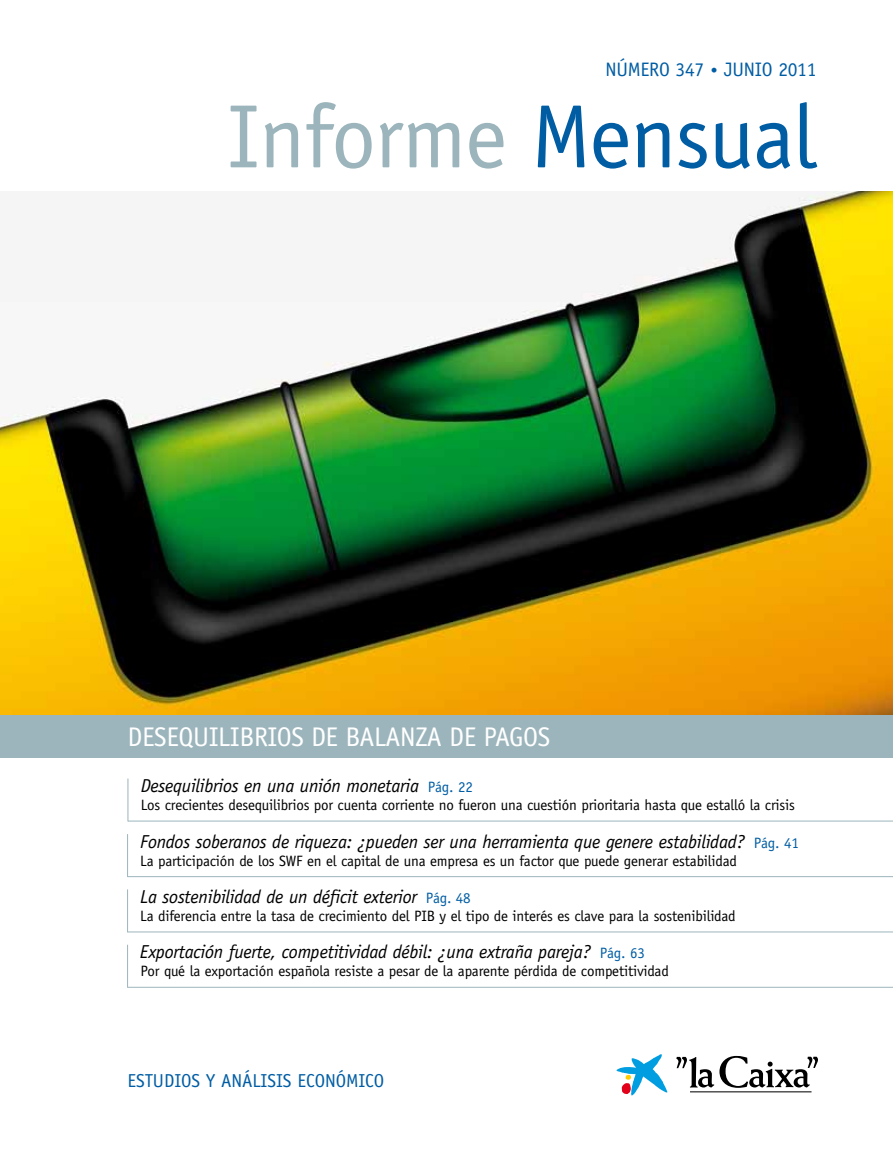
<style>
.page{position:relative;width:893px;height:1149px;background:#fff}
.page>*{position:absolute;margin:0;border:0;box-sizing:border-box;transform-origin:0 0}
.t1{font:90px "Officina Sans Std";letter-spacing:-.015em;color:#9cb5bc}
.t2{font:27px "Officina Sans Std";letter-spacing:-.015em;color:#fff}
.t3{font:19.5px "Officina Sans Std";letter-spacing:-.015em;color:#005da4}
.t4{font:italic 18.75px "Officina Sans Std";letter-spacing:-.015em;color:#000}
.t5{font:18.75px "Officina Sans Std";letter-spacing:-.005em;color:#005da4}
.t6{font:15px "Officina Sans Std";letter-spacing:-.015em;color:#000}
.s1{font-size:13.5px}
.s2{color:#005da4}
.s3{font-style:normal;font-size:15px;color:#005da4}
</style>
<div class="page">
<img style="left:0;top:191px;width:893px;height:523px">
<hr style="left:690px;top:1090px;width:121px;height:1px;background:#000">
<svg style="left:616px;top:1054px;width:51px;height:41px"></svg>
<svg style="left:676px;top:1055px;width:142px;height:32px"></svg>
<hr style="left:128px;top:778px;width:1px;height:43px;background:#9cb5bc">
<hr style="left:128px;top:820px;width:765px;height:1px;background:#9cb5bc">
<hr style="left:127px;top:833px;width:1px;height:43px;background:#9cb5bc">
<hr style="left:128px;top:876px;width:765px;height:1px;background:#9cb5bc">
<hr style="left:127px;top:889px;width:1px;height:43px;background:#9cb5bc">
<hr style="left:128px;top:931px;width:765px;height:1px;background:#9cb5bc">
<hr style="left:127px;top:944px;width:1px;height:43px;background:#9cb5bc">
<hr style="left:128px;top:986px;width:765px;height:1px;background:#9cb5bc">
<div style="left:0;top:714px;width:893px;height:43px;background:#9cb5bc"></div>
<h3 class="t3" style="left:606px;top:58px;width:212px">NÚMERO 347 <span class="s1">•</span> JUNIO 2011</h3>
<h1 class="t1" style="left:227px;top:84px;width:591px">Informe <span class="s2">Mensual</span></h1>
<h2 class="t2" style="left:128px;top:720px;width:424px">DESEQUILIBRIOS DE BALANZA DE PAGOS</h2>
<h2 class="t2" style="left:128px;top:723px;width:394px">LA REFORMA DEL SECTOR SERVICIOS</h2>
<p class="t4" style="left:141px;top:774px;width:334px">Desequilibrios en una unión monetaria <span class="s3">Pág. 22</span></p>
<p class="t6" style="left:141px;top:796px;width:656px">Los crecientes desequilibrios por cuenta corriente no fueron una cuestión prioritaria hasta que estalló la crisis</p>
<p class="t4" style="left:140px;top:830px;width:660px">Fondos soberanos de riqueza: ¿pueden ser una herramienta que genere estabilidad? <span class="s3">Pág. 41</span></p>
<p class="t6" style="left:140px;top:851px;width:598px">La participación de los SWF en el capital de una empresa es un factor que puede generar estabilidad</p>
<p class="t4" style="left:140px;top:885px;width:332px">La sostenibilidad de un déficit exterior <span class="s3">Pág. 48</span></p>
<p class="t6" style="left:140px;top:906px;width:597px">La diferencia entre la tasa de crecimiento del PIB y el tipo de interés es clave para la sostenibilidad</p>
<p class="t4" style="left:140px;top:940px;width:506px">Exportación fuerte, competitividad débil: ¿una extraña pareja? <span class="s3">Pág. 63</span></p>
<p class="t6" style="left:140px;top:962px;width:530px">Por qué la exportación española resiste a pesar de la aparente pérdida de competitividad</p>
<p class="t5" style="left:128px;top:1069px;width:258px">ESTUDIOS Y ANÁLISIS ECONÓMICO</p>
</div>
